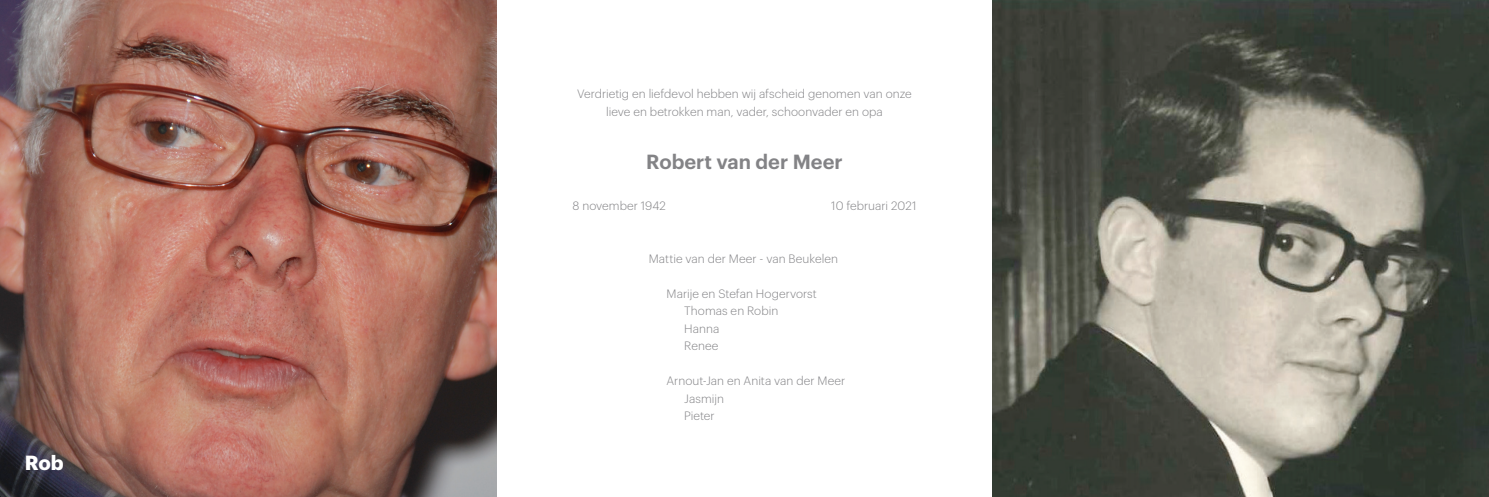
<style>
.page{position:relative;width:1489px;height:497px;background:#fff}
.page>*{position:absolute;margin:0;border:0;box-sizing:border-box;transform-origin:0 0}
.t1{font:600 20px "Graphik";color:#838386}
.t2{font:700 20px "Graphik";color:#fff}
.t3{font:300 11.88px/17.5px "Graphik";letter-spacing:.005em;color:#838386}
</style>
<div class="page">
<img style="left:0;top:0;width:496px;height:496px">
<img style="left:992px;top:0;width:496px;height:496px">
<h1 class="t2" style="left:25px;top:446px;width:40px">Rob</h1>
<p class="t3" style="left:577px;top:84px;width:336px;text-align:center">Verdrietig en liefdevol hebben wij afscheid genomen van onze lieve en betrokken man, vader, schoonvader en opa</p>
<h1 class="t1" style="left:646px;top:146px;width:198px">Robert van der Meer</h1>
<p class="t3" style="left:572px;top:196px;width:95px">8 november 1942</p>
<p class="t3" style="left:831px;top:196px;width:87px">10 februari 2021</p>
<p class="t3" style="left:648px;top:248px;width:191px">Mattie van der Meer - van Beukelen</p>
<p class="t3" style="left:684px;top:283px;width:134px;text-indent:-18px">Marije en Stefan Hogervorst<br>Thomas en Robin<br>Hanna<br>Renee</p>
<p class="t3" style="left:684px;top:371px;width:163px;text-indent:-18px">Arnout-Jan en Anita van der Meer<br>Jasmijn<br>Pieter</p>
</div>
